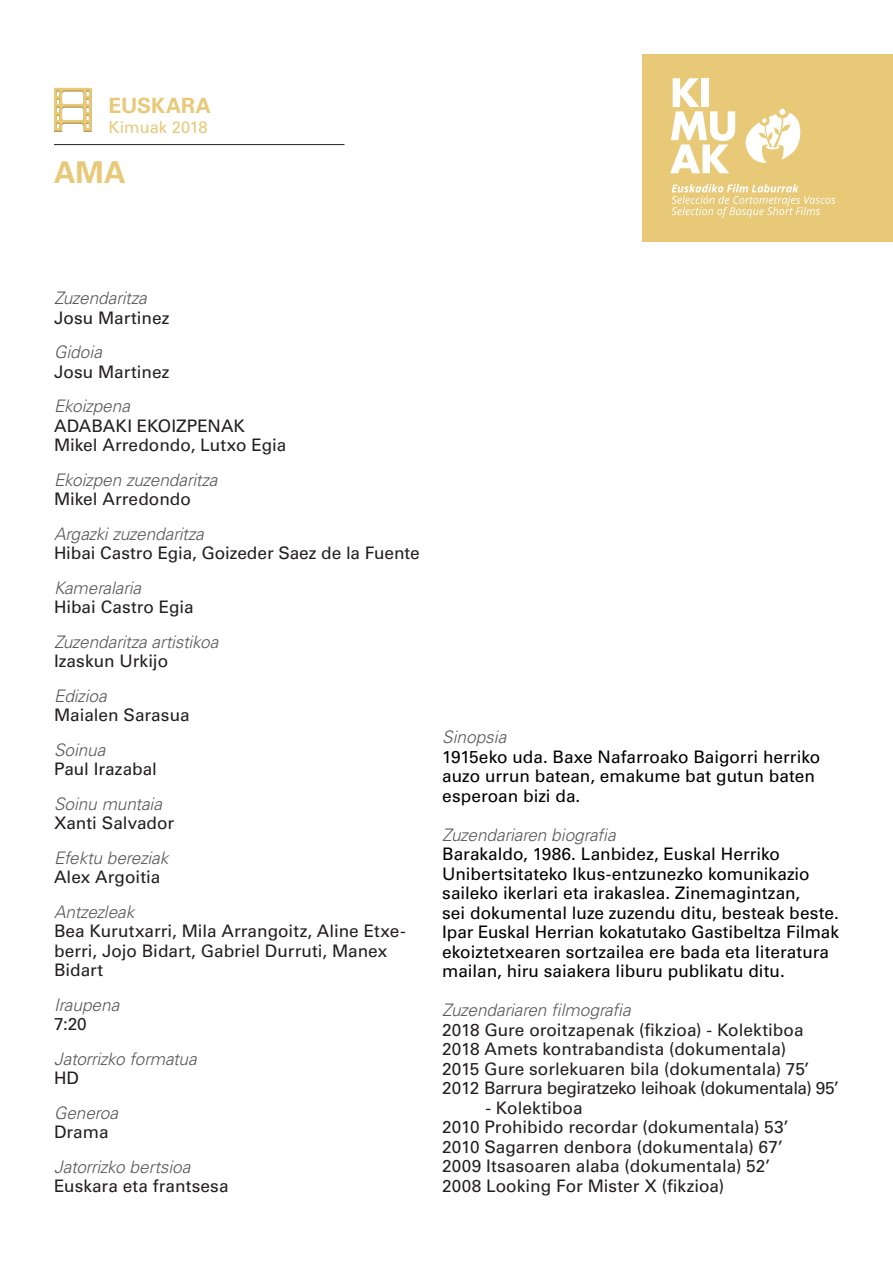
<style>
.page{position:relative;width:893px;height:1263px;background:#fff}
.page>*{position:absolute;margin:0;border:0;box-sizing:border-box;transform-origin:0 0}
.t1{font:700 30px "Univers LT Std";color:#e7c978}
.t2{font:700 21px "Univers LT Std";color:#e7c978}
.t3{font:17.25px/19.5px "Univers LT Std";color:#231f20}
.t4{font:17.25px/19.5px "Univers LT Std";color:#000}
.t5{font:italic 300 17.25px "Univers LT Std";letter-spacing:-.005em;color:#57585a}
.t6{font:17.25px "Univers LT Std";letter-spacing:-.025em;color:#231f20}
.t7{font:16.5px "Univers LT Std";letter-spacing:-.005em;color:#e7c978}
</style>
<div class="page">
<svg style="left:54px;top:88px;width:38px;height:44px"></svg>
<hr style="left:54px;top:144px;width:290px;height:1px;background:#231f20">
<div style="left:642px;top:54px;width:251px;height:187px;background:#e7c978"></div>
<svg style="left:670px;top:78px;width:65px;height:95px"></svg>
<svg style="left:672px;top:184px;width:163px;height:34px"></svg>
<svg style="left:745px;top:109px;width:56px;height:54px"></svg>
<p class="t2" style="left:108px;top:93px;width:104px">EUSKARA</p>
<p class="t7" style="left:108px;top:117px;width:101px">Kimuak 2018</p>
<p class="t1" style="left:54px;top:155px;width:73px">AMA</p>
<p class="t5" style="left:54px;top:288px;width:94px">Zuzendaritza</p>
<p class="t3" style="left:54px;top:308px;width:117px">Josu Martinez</p>
<p class="t5" style="left:54px;top:342px;width:49px">Gidoia</p>
<p class="t3" style="left:54px;top:362px;width:117px">Josu Martinez</p>
<p class="t5" style="left:54px;top:396px;width:77px">Ekoizpena</p>
<p class="t3" style="left:54px;top:416px;width:234px">ADABAKI EKOIZPENAK<br>Mikel Arredondo, Lutxo Egia</p>
<p class="t5" style="left:54px;top:469px;width:165px">Ekoizpen zuzendaritza</p>
<p class="t3" style="left:54px;top:489px;width:139px">Mikel Arredondo</p>
<p class="t5" style="left:54px;top:523px;width:151px">Argazki zuzendaritza</p>
<p class="t3" style="left:54px;top:543px;width:367px">Hibai Castro Egia, Goizeder Saez de la Fuente</p>
<p class="t5" style="left:54px;top:577px;width:89px">Kameralaria</p>
<p class="t3" style="left:54px;top:597px;width:141px">Hibai Castro Egia</p>
<p class="t5" style="left:54px;top:631px;width:166px">Zuzendaritza artistikoa</p>
<p class="t3" style="left:54px;top:651px;width:116px">Izaskun Urkijo</p>
<p class="t5" style="left:54px;top:685px;width:54px">Edizioa</p>
<p class="t3" style="left:54px;top:705px;width:137px">Maialen Sarasua</p>
<p class="t5" style="left:54px;top:739px;width:53px">Soinua</p>
<p class="t3" style="left:54px;top:759px;width:105px">Paul Irazabal</p>
<p class="t5" style="left:54px;top:793px;width:110px">Soinu muntaia</p>
<p class="t3" style="left:54px;top:813px;width:122px">Xanti Salvador</p>
<p class="t5" style="left:54px;top:847px;width:116px">Efektu bereziak</p>
<p class="t3" style="left:54px;top:867px;width:108px">Alex Argoitia</p>
<p class="t5" style="left:54px;top:901px;width:82px">Antzezleak</p>
<p class="t3" style="left:54px;top:921px;width:353px">Bea Kurutxarri, Mila Arrangoitz, Aline Etxe&shy;berri, Jojo Bidart, Gabriel Durruti, Manex<br>Bidart</p>
<p class="t5" style="left:54px;top:994px;width:67px">Iraupena</p>
<p class="t3" style="left:54px;top:1014px;width:34px">7:20</p>
<p class="t5" style="left:54px;top:1048px;width:144px">Jatorrizko formatua</p>
<p class="t3" style="left:54px;top:1068px;width:26px">HD</p>
<p class="t5" style="left:54px;top:1102px;width:66px">Generoa</p>
<p class="t3" style="left:54px;top:1122px;width:56px">Drama</p>
<p class="t5" style="left:54px;top:1156px;width:138px">Jatorrizko bertsioa</p>
<p class="t3" style="left:54px;top:1176px;width:176px">Euskara eta frantsesa</p>
<p class="t5" style="left:442px;top:727px;width:66px">Sinopsia</p>
<p class="t4" style="left:442px;top:747px;width:380px">1915eko uda. Baxe Nafarroako Baigorri herriko auzo urrun batean, emakume bat gutun baten esperoan bizi da.</p>
<p class="t5" style="left:442px;top:824px;width:175px">Zuzendariaren biografia</p>
<p class="t4" style="left:442px;top:845px;width:398px">Barakaldo, 1986. Lanbidez, Euskal Herriko Unibertsitateko Ikus-entzunezko komunikazio saileko ikerlari eta irakaslea. Zinemagintzan,<br>sei dokumental luze zuzendu ditu, besteak beste.<br>Ipar Euskal Herrian kokatutako Gastibeltza Filmak ekoiztetxearen sortzailea ere bada eta literatura mailan, hiru saiakera liburu publikatu ditu.</p>
<p class="t5" style="left:442px;top:1000px;width:190px">Zuzendariaren filmografia</p>
<p class="t3" style="left:442px;top:1020px;width:363px">2018 Gure oroitzapenak (fikzioa) - Kolektiboa</p>
<p class="t3" style="left:442px;top:1040px;width:345px">2018 Amets kontrabandista (dokumentala)</p>
<p class="t3" style="left:442px;top:1059px;width:369px">2015 Gure sorlekuaren bila (dokumentala) 75’</p>
<p class="t6" style="left:442px;top:1078px;width:398px">2012 Barrura begiratzeko leihoak (dokumentala) 95’</p>
<p class="t3" style="left:485px;top:1098px;width:99px">- Kolektiboa</p>
<p class="t3" style="left:442px;top:1118px;width:348px">2010 Prohibido recordar (dokumentala) 53’</p>
<p class="t3" style="left:442px;top:1137px;width:342px">2010 Sagarren denbora (dokumentala) 67’</p>
<p class="t3" style="left:442px;top:1157px;width:330px">2009 Itsasoaren alaba (dokumentala) 52’</p>
<p class="t3" style="left:442px;top:1176px;width:283px">2008 Looking For Mister X (fikzioa)</p>
</div>
